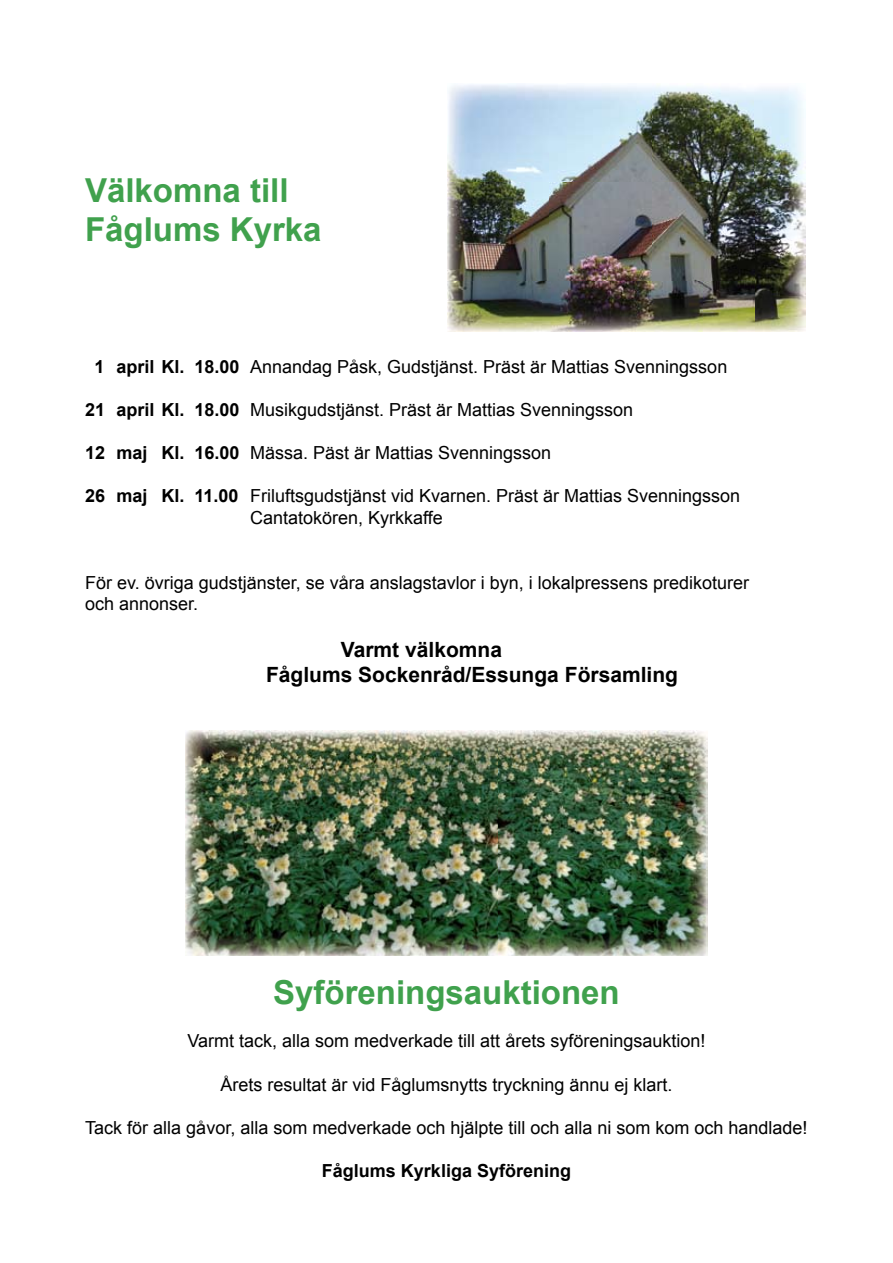
<style>
.page{position:relative;width:893px;height:1263px;background:#fff}
.page>*{position:absolute;margin:0;border:0;box-sizing:border-box;transform-origin:0 0}
.t1{font:700 33px/39.6px "Arial";color:#40a14d}
.t2{font:700 21px/25.2px "Arial";color:#000}
.t3{font:18px/21.6px "Arial";color:#000}
.t4{font:700 18px "Arial";color:#000}
.s1{font-weight:700}
</style>
<div class="page">
<img style="left:448px;top:84px;width:358px;height:247px">
<img style="left:185px;top:731px;width:523px;height:225px">
<h1 class="t1" style="left:85px;top:171px;width:238px">Välkomna till<br>Fåglums Kyrka</h1>
<p class="t3" style="left:95px;top:356px;width:634px"><span class="s1">1 april Kl. 18.00</span> Annandag Påsk, Gudstjänst. Präst är Mattias Svenningsson</p>
<p class="t3" style="left:85px;top:399px;width:550px"><span class="s1">21 april Kl. 18.00</span> Musikgudstjänst. Präst är Mattias Svenningsson</p>
<p class="t3" style="left:85px;top:442px;width:468px"><span class="s1">12 maj Kl. 16.00</span> Mässa. Päst är Mattias Svenningsson</p>
<p class="t3" style="left:250px;top:485px;width:492px;text-indent:-165px"><span class="s1">26 maj Kl. 11.00</span> Friluftsgudstjänst vid Kvarnen. Präst är Mattias Svenningsson<br>Cantatokören, Kyrkkaffe</p>
<p class="t3" style="left:85px;top:572px;width:665px">För ev. övriga gudstjänster, se våra anslagstavlor i byn, i lokalpressens predikoturer och annonser.</p>
<p class="t2" style="left:266px;top:638px;width:413px;text-indent:75px">Varmt välkomna<br>Fåglums Sockenråd/Essunga Församling</p>
<h1 class="t1" style="left:273px;top:974px;width:348px">Syföreningsauktionen</h1>
<p class="t3" style="left:188px;top:1030px;width:519px">Varmt tack, alla som medverkade till att årets syföreningsauktion!</p>
<p class="t3" style="left:220px;top:1074px;width:454px">Årets resultat är vid Fåglumsnytts tryckning ännu ej klart.</p>
<p class="t3" style="left:85px;top:1117px;width:724px">Tack för alla gåvor, alla som medverkade och hjälpte till och alla ni som kom och handlade!</p>
<p class="t4" style="left:322px;top:1159px;width:251px">Fåglums Kyrkliga Syförening</p>
</div>
